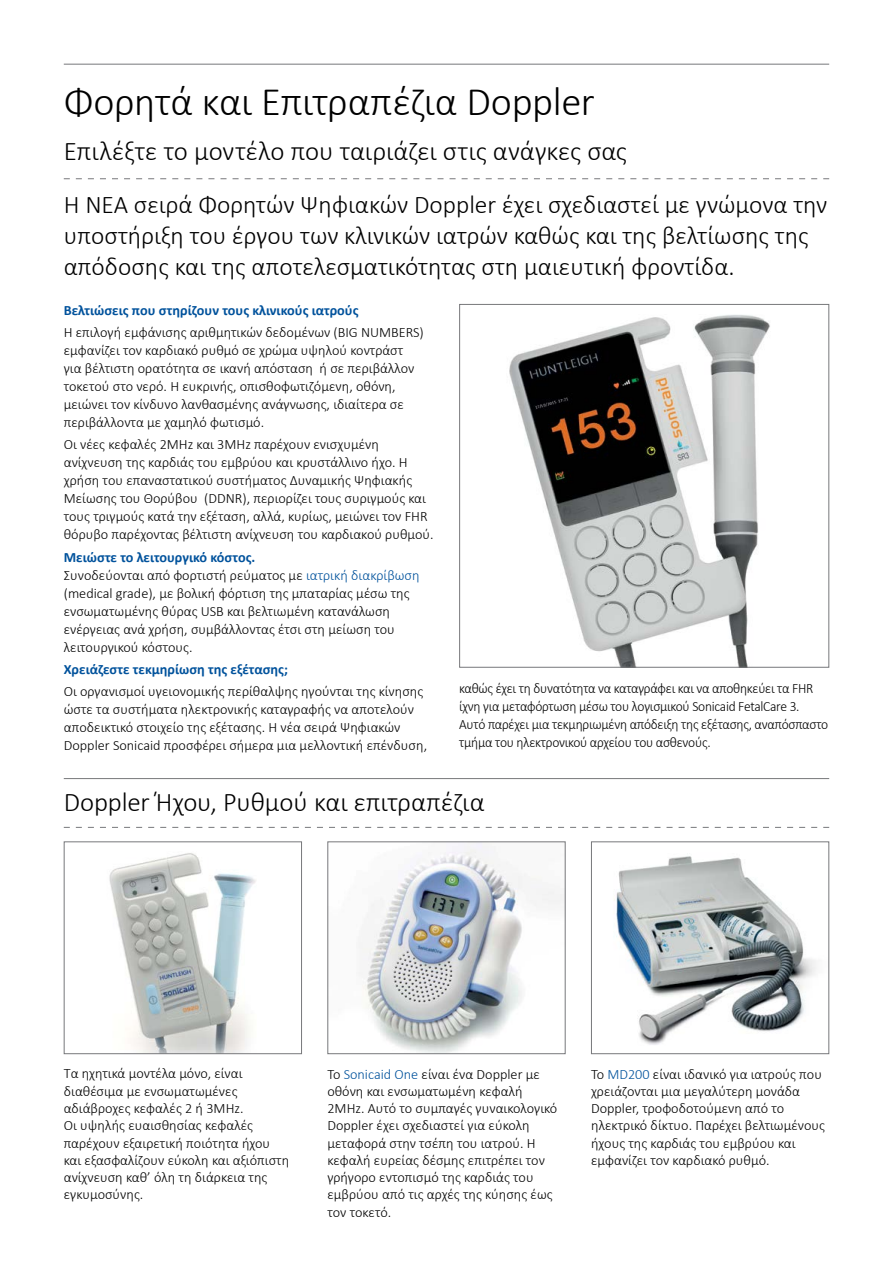
<style>
.page{position:relative;width:893px;height:1263px;background:#fff}
.page>*{position:absolute;margin:0;border:0;box-sizing:border-box;transform-origin:0 0}
.t1{font:300 40.5px "Calibri";letter-spacing:-.01em;color:#000}
.t2{font:300 27px "Calibri";letter-spacing:-.005em;color:#000}
.t3{font:300 25.5px/30.6px "Calibri";color:#000}
.t4{font:300 14.25px/17.2px "Calibri";color:#000}
.t5{font:300 14.25px/18px "Calibri";letter-spacing:-.02em;color:#000;scale:.95 1}
.t6{font:700 14.25px "Calibri";color:#00529c}
.s1{font-weight:700;color:#00529c}
.s2{color:#00529c}
</style>
<div class="page">
<img style="left:509px;top:314px;width:261px;height:352px">
<div style="left:459px;top:304px;width:370px;height:364px;border:1px solid #77787b"></div>
<hr style="left:64px;top:64px;width:765px;height:1px;background:#77787b">
<hr style="left:64px;top:778px;width:765px;height:1px;background:#77787b">
<svg style="left:64px;top:178px;width:765px;height:1px"></svg>
<svg style="left:64px;top:827px;width:765px;height:1px"></svg>
<img style="left:109px;top:853px;width:147px;height:199px">
<div style="left:64px;top:841px;width:238px;height:213px;border:1px solid #77787b"></div>
<img style="left:359px;top:843px;width:205px;height:209px">
<div style="left:327px;top:841px;width:239px;height:213px;border:1px solid #77787b"></div>
<img style="left:614px;top:856px;width:203px;height:189px">
<div style="left:591px;top:841px;width:238px;height:213px;border:1px solid #77787b"></div>
<h1 class="t1" style="left:64px;top:76px;width:533px">Φορητά και Επιτραπέζια Doppler</h1>
<h2 class="t2" style="left:64px;top:134px;width:565px">Επιλέξτε το μοντέλο που ταιριάζει στις ανάγκες σας</h2>
<h3 class="t3" style="left:64px;top:189px;width:765px">Η ΝΕΑ σειρά Φορητών Ψηφιακών Doppler έχει σχεδιαστεί με γνώμονα την υποστήριξη του έργου των κλινικών ιατρών καθώς και της βελτίωσης της απόδοσης και της αποτελεσματικότητας στη μαιευτική φροντίδα.</h3>
<p class="t6" style="left:64px;top:301px;width:296px">Βελτιώσεις που στηρίζουν τους κλινικούς ιατρούς</p>
<p class="t4" style="left:64px;top:323px;width:362px;line-height:18px">Η επιλογή εμφάνισης αριθμητικών δεδομένων (BIG NUMBERS) εμφανίζει τον καρδιακό ρυθμό σε χρώμα υψηλού κοντράστ για βέλτιστη ορατότητα σε ικανή απόσταση ή σε περιβάλλον τοκετού στο νερό. Η ευκρινής, οπισθοφωτιζόμενη, οθόνη, μειώνει τον κίνδυνο λανθασμένης ανάγνωσης, ιδιαίτερα σε περιβάλλοντα με χαμηλό φωτισμό.</p>
<p class="t4" style="left:64px;top:435px;width:371px;line-height:18px">Οι νέες κεφαλές 2MHz και 3MHz παρέχουν ενισχυμένη ανίχνευση της καρδιάς του εμβρύου και κρυστάλλινο ήχο. Η χρήση του επαναστατικού συστήματος Δυναμικής Ψηφιακής Μείωσης του Θορύβου (DDNR), περιορίζει τους συριγμούς και τους τριγμούς κατά την εξέταση, αλλά, κυρίως, μειώνει τον FHR θόρυβο παρέχοντας βέλτιστη ανίχνευση του καρδιακού ρυθμού.</p>
<p class="t4" style="left:64px;top:547px;width:357px;line-height:18px"><span class="s1">Μειώστε το λειτουργικό κόστος.<br></span>Συνοδεύονται από φορτιστή ρεύματος με <span class="s2">ιατρική διακρίβωση </span>(medical grade), με βολική φόρτιση της μπαταρίας μέσω της ενσωματωμένης θύρας USB και βελτιωμένη κατανάλωση ενέργειας ανά χρήση, συμβάλλοντας έτσι στη μείωση του λειτουργικού κόστους.</p>
<p class="t6" style="left:64px;top:660px;width:226px">Χρειάζεστε τεκμηρίωση της εξέτασης;</p>
<p class="t4" style="left:64px;top:682px;width:365px;line-height:18px">Οι οργανισμοί υγειονομικής περίθαλψης ηγούνται της κίνησης ώστε τα συστήματα ηλεκτρονικής καταγραφής να αποτελούν αποδεικτικό στοιχείο της εξέτασης. Η νέα σειρά Ψηφιακών Doppler Sonicaid προσφέρει σήμερα μια μελλοντική επένδυση,</p>
<p class="t5" style="left:459px;top:679px;width:390px">καθώς έχει τη δυνατότητα να καταγράφει και να αποθηκεύει τα FHR ίχνη για μεταφόρτωση μέσω του λογισμικού Sonicaid FetalCare 3.<br>Αυτό παρέχει μια τεκμηριωμένη απόδειξη της εξέτασης, αναπόσπαστο τμήμα του ηλεκτρονικού αρχείου του ασθενούς.</p>
<h2 class="t2" style="left:64px;top:786px;width:422px">Doppler Ήχου, Ρυθμού και επιτραπέζια</h2>
<p class="t4" style="left:64px;top:1064px;width:227px">Τα ηχητικά μοντέλα μόνο, είναι διαθέσιμα με ενσωματωμένες αδιάβροχες κεφαλές 2 ή 3MHz.<br>Οι υψηλής ευαισθησίας κεφαλές παρέχουν εξαιρετική ποιότητα ήχου και εξασφαλίζουν εύκολη και αξιόπιστη ανίχνευση καθ’ όλη τη διάρκεια της εγκυμοσύνης.</p>
<p class="t4" style="left:327px;top:1064px;width:231px">Το <span class="s2">Sonicaid One</span> είναι ένα Doppler με οθόνη και ενσωματωμένη κεφαλή<br>2MHz. Αυτό το συμπαγές γυναικολογικό<br>Doppler έχει σχεδιαστεί για εύκολη μεταφορά στην τσέπη του ιατρού. Η κεφαλή ευρείας δέσμης επιτρέπει τον γρήγορο εντοπισμό της καρδιάς του εμβρύου από τις αρχές της κύησης έως τον τοκετό.</p>
<p class="t4" style="left:591px;top:1064px;width:236px">Το <span class="s2">MD200</span> είναι ιδανικό για ιατρούς που χρειάζονται μια μεγαλύτερη μονάδα Doppler, τροφοδοτούμενη από το ηλεκτρικό δίκτυο. Παρέχει βελτιωμένους ήχους της καρδιάς του εμβρύου και εμφανίζει τον καρδιακό ρυθμό.</p>
</div>
